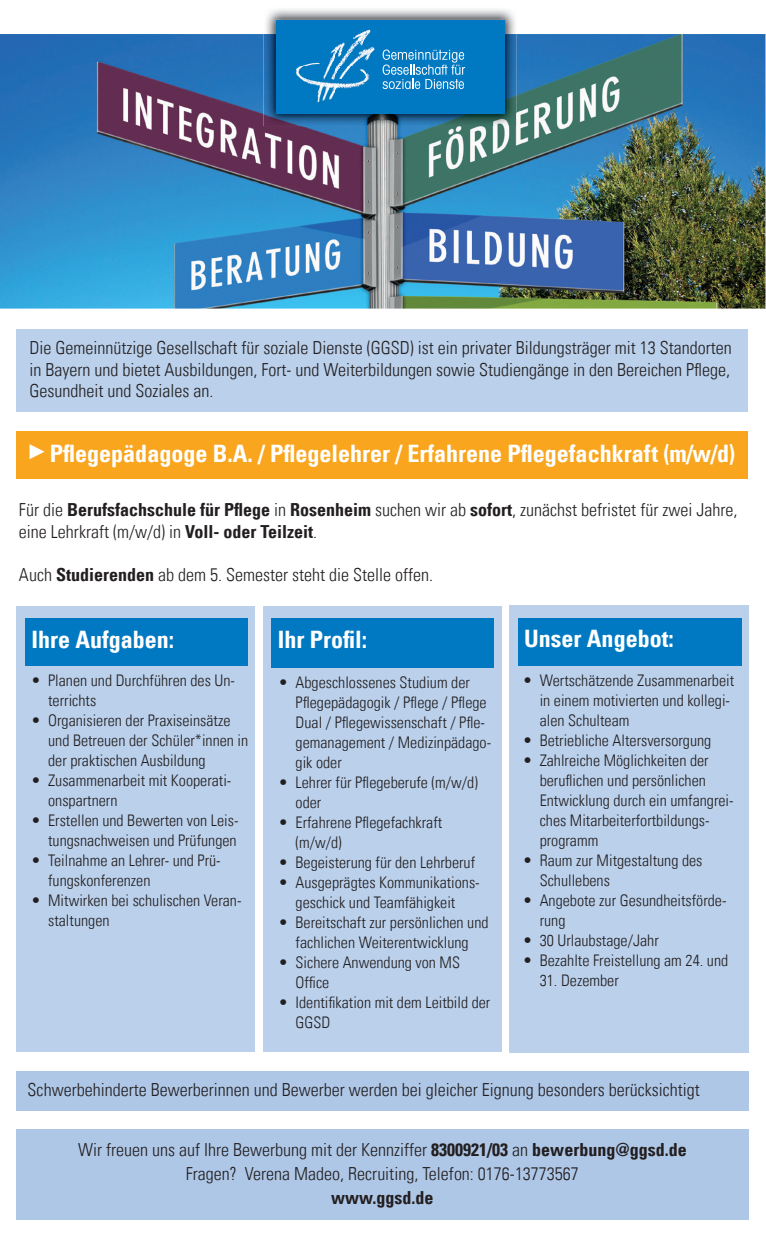
<style>
.page{position:relative;width:766px;height:1248px;background:#fff}
.page>*{position:absolute;margin:0;border:0;box-sizing:border-box;transform-origin:0 0}
.t1{font:24px "Univers Com 67 Bold Cond";color:#fff}
.t2{font:18px/21.6px "Univers Com 47 Light Cond";color:#231f20;text-align:justify}
.t3{font:18px "Univers Com 67 Bold Cond";color:#231f20}
.t4{font:16px/20px "Univers Com 47 Light Cond";color:#231f20}
.s1{font-family:"Univers Com 67 Bold Cond"}
</style>
<div class="page">
<img style="left:0;top:34px;width:765px;height:274px">
<div style="left:16px;top:329px;width:731px;height:82px;background:#bad0eb"></div>
<div style="left:509px;top:605px;width:239px;height:447px;background:#bad0eb"></div>
<div style="left:517px;top:617px;width:224px;height:48px;background:#0079c2"></div>
<div style="left:16px;top:431px;width:731px;height:48px;background:#f9a51d"></div>
<svg style="left:30px;top:444px;width:15px;height:15px"></svg>
<div style="left:16px;top:1129px;width:732px;height:90px;background:#aec7e7"></div>
<div style="left:263px;top:606px;width:238px;height:446px;background:#bad0eb"></div>
<div style="left:271px;top:618px;width:222px;height:49px;background:#0079c2"></div>
<div style="left:16px;top:606px;width:239px;height:446px;background:#bad0eb"></div>
<div style="left:25px;top:618px;width:222px;height:48px;background:#0079c2"></div>
<img style="left:263px;top:9px;width:253px;height:117px">
<div style="left:276px;top:20px;width:228px;height:93px;background:#0079c2"></div>
<svg style="left:382px;top:50px;width:83px;height:39px"></svg>
<img style="left:296px;top:29px;width:79px;height:74px">
<div style="left:16px;top:1071px;width:733px;height:39px;background:#aec7e7"></div>
<p class="t2" style="left:30px;top:337px;width:703px">Die Gemeinnützige Gesellschaft für soziale Dienste (GGSD) ist ein privater Bildungsträger mit 13 Standorten in Bayern und bietet Ausbildungen, Fort- und Weiterbildungen sowie Studiengänge in den Bereichen Pflege, Gesundheit und Soziales an.</p>
<h1 class="t1" style="left:50px;top:438px;width:686px">Pflegepädagoge B.A. / Pflegelehrer / Erfahrene Pflegefachkraft (m/w/d)</h1>
<p class="t2" style="left:19px;top:499px;width:719px">Für die <span class="s1">Berufsfachschule für Pflege</span> in <span class="s1">Rosenheim</span> suchen wir ab <span class="s1">sofort</span>, zunächst befristet für zwei Jahre, eine Lehrkraft (m/w/d) in <span class="s1">Voll- oder Teilzeit</span>.</p>
<p class="t2" style="left:19px;top:564px;width:415px">Auch <span class="s1">Studierenden</span> ab dem 5. Semester steht die Stelle offen.</p>
<h1 class="t1" style="left:31px;top:624px;width:144px">Ihre Aufgaben:</h1>
<p class="t4" style="left:48px;top:670px;width:188px;text-indent:-17px">• Planen und Durchführen des Un&shy;terrichts</p>
<p class="t4" style="left:48px;top:710px;width:201px;text-indent:-17px">• Organisieren der Praxiseinsätze und Betreuen der Schüler*innen in der praktischen Ausbildung</p>
<p class="t4" style="left:48px;top:770px;width:185px;text-indent:-17px">• Zusammenarbeit mit Kooperati&shy;onspartnern</p>
<p class="t4" style="left:31px;top:810px;width:209px;text-align:right">• Erstellen und Bewerten von Leis&shy;tungsnachweisen und Prüfungen</p>
<p class="t4" style="left:48px;top:850px;width:174px;text-indent:-17px">• Teilnahme an Lehrer- und Prü&shy;fungskonferenzen</p>
<p class="t4" style="left:48px;top:890px;width:195px;text-indent:-17px">• Mitwirken bei schulischen Veran&shy;staltungen</p>
<h1 class="t1" style="left:277px;top:625px;width:91px">Ihr Profil:</h1>
<p class="t4" style="left:295px;top:672px;width:197px;text-indent:-17px">• Abgeschlossenes Studium der<br>Pflegepädagogik / Pflege / Pflege<br>Dual / Pflegewissenschaft / Pfle&shy;gemanagement / Medizinpädago&shy;gik oder</p>
<p class="t4" style="left:295px;top:772px;width:184px;text-indent:-17px">• Lehrer für Pflegeberufe (m/w/d) oder</p>
<p class="t4" style="left:295px;top:812px;width:148px;text-indent:-17px">• Erfahrene Pflegefachkraft (m/w/d)</p>
<p class="t4" style="left:278px;top:852px;width:198px">• Begeisterung für den Lehrberuf</p>
<p class="t4" style="left:278px;top:872px;width:202px;text-align:center">• Ausgeprägtes Kommunikations&shy;geschick und Teamfähigkeit</p>
<p class="t4" style="left:278px;top:912px;width:211px;text-align:center">• Bereitschaft zur persönlichen und fachlichen Weiterentwicklung</p>
<p class="t4" style="left:295px;top:952px;width:166px;text-indent:-17px">• Sichere Anwendung von MS<br>Office</p>
<p class="t4" style="left:295px;top:992px;width:196px;text-indent:-17px">• Identifikation mit dem Leitbild der<br>GGSD</p>
<h1 class="t1" style="left:524px;top:623px;width:151px">Unser Angebot:</h1>
<p class="t4" style="left:539px;top:670px;width:196px;text-indent:-17px">• Wertschätzende Zusammenarbeit in einem motivierten und kollegi&shy;alen Schulteam</p>
<p class="t4" style="left:522px;top:730px;width:190px">• Betriebliche Altersversorgung</p>
<p class="t4" style="left:539px;top:750px;width:195px;text-indent:-17px">• Zahlreiche Möglichkeiten der beruflichen und persönlichen<br>Entwicklung durch ein umfangrei&shy;ches Mitarbeiterfortbildungs&shy;programm</p>
<p class="t4" style="left:539px;top:850px;width:164px;text-indent:-17px">• Raum zur Mitgestaltung des<br>Schullebens</p>
<p class="t4" style="left:539px;top:890px;width:188px;text-indent:-17px">• Angebote zur Gesundheitsförde&shy;rung</p>
<p class="t4" style="left:522px;top:930px;width:138px">• 30 Urlaubstage/Jahr</p>
<p class="t4" style="left:522px;top:950px;width:207px">• Bezahlte Freistellung am 24. und</p>
<p class="t4" style="left:539px;top:970px;width:81px">31. Dezember</p>
<p class="t2" style="left:28px;top:1078px;width:673px">Schwerbehinderte Bewerberinnen und Bewerber werden bei gleicher Eignung besonders berücksichtigt</p>
<p class="t2" style="left:78px;top:1137px;width:610px;line-height:24px;text-align:center">Wir freuen uns auf Ihre Bewerbung mit der Kennziffer <span class="s1">8300921/03</span> an <span class="s1">bewerbung@ggsd.de<br></span>Fragen? Verena Madeo, Recruiting, Telefon: 0176-13773567</p>
<p class="t3" style="left:331px;top:1185px;width:104px">www.ggsd.de</p>
</div>
